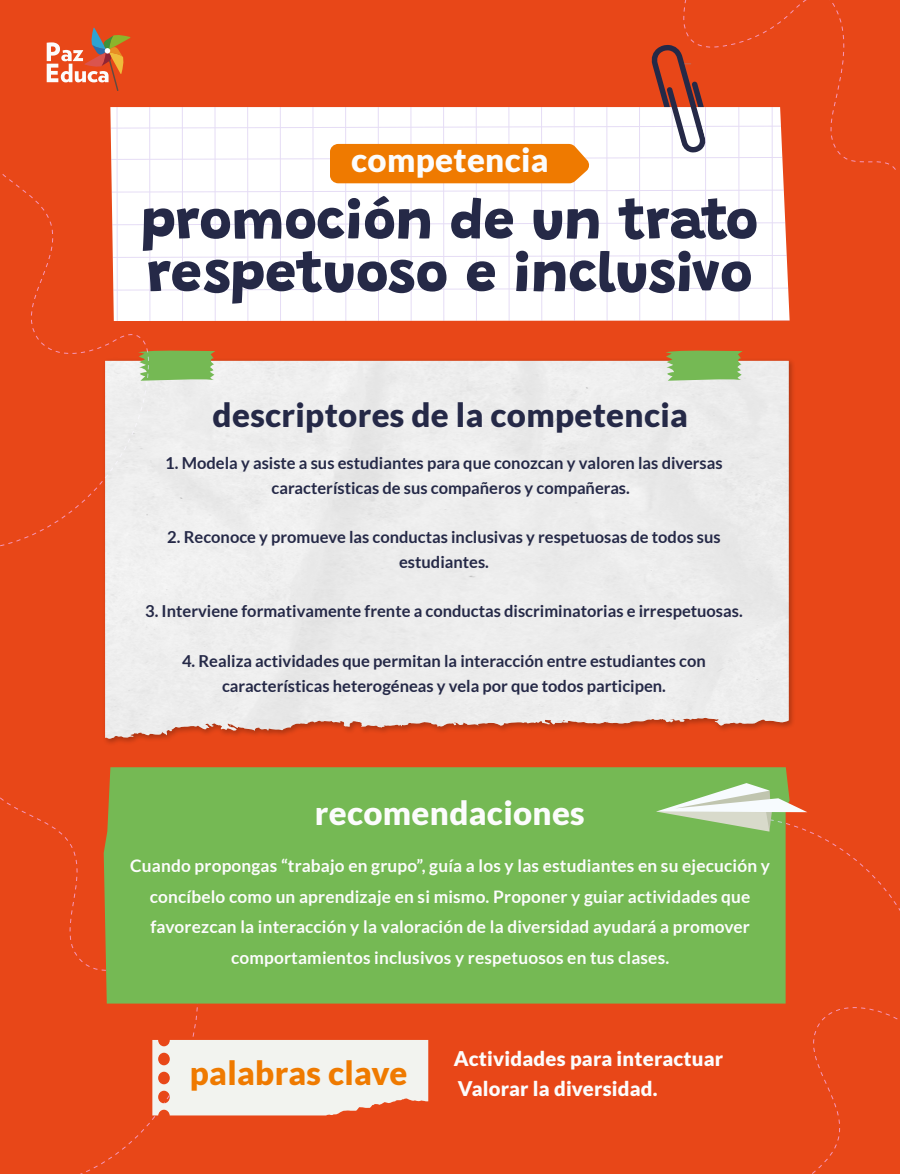
<style>
.page{position:relative;width:900px;height:1174px;background:#fff}
.page>*{position:absolute;margin:0;border:0;box-sizing:border-box;transform-origin:0 0}
.t1{font:800 55.8px/52.7px "Grandstander";color:#252947}
.t2{font:900 33px "Lato";letter-spacing:.01em;color:#252947}
.t3{font:900 33px "Lato";letter-spacing:.01em;color:#fcfcfc}
.t4{font:900 33px "Lato";letter-spacing:.01em;color:#ef7a00}
.t5{font:900 20.25px/29.2px "Lato";letter-spacing:.01em;color:#fcfcfc}
.t6{font:700 17.25px/30.8px "Lato";letter-spacing:.01em;color:#fcfcfc;text-align:center}
.t7{font:700 16.5px/24.8px "Lato";color:#252947;text-align:center}
</style>
<div class="page">
<div style="left:0;top:0;width:900px;height:1173px;background:#e84718"></div>
<svg style="left:0;top:797px;width:198px;height:375px"></svg>
<div style="left:104px;top:767px;width:684px;height:236px;background:#75b954"></div>
<img style="left:105px;top:360px;width:688px;height:384px">
<div style="left:105px;top:361px;width:198px;height:378px;background:#eee"></div>
<svg style="left:665px;top:350px;width:78px;height:31px;background:#88b760"></svg>
<svg style="left:149px;top:350px;width:66px;height:31px;background:#81b85c"></svg>
<svg style="left:0;top:174px;width:149px;height:374px"></svg>
<svg style="left:152px;top:1039px;width:276px;height:76px;background:#f1e5dd"></svg>
<svg style="left:761px;top:831px;width:139px;height:342px"></svg>
<svg style="left:656px;top:783px;width:151px;height:48px;background:#b6c18e"></svg>
<svg style="left:47px;top:0;width:849px;height:321px"></svg>
<h2 class="t3" style="left:351px;top:141px;width:199px">competencia</h2>
<h1 class="t1" style="left:142px;top:188px;width:618px">promoción de un trato respetuoso e inclusivo</h1>
<h2 class="t2" style="left:213px;top:396px;width:477px">descriptores de la competencia</h2>
<p class="t7" style="left:272px;top:450px;width:453px;text-align:left;text-indent:-106px">1. Modela y asiste a sus estudiantes para que conozcan y valoren las diversas características de sus compañeros y compañeras.</p>
<p class="t7" style="left:167px;top:524px;width:555px">2. Reconoce y promueve las conductas inclusivas y respetuosas de todos sus estudiantes.</p>
<p class="t7" style="left:145px;top:598px;width:599px">3. Interviene formativamente frente a conductas discriminatorias e irrespetuosas.</p>
<p class="t7" style="left:182px;top:648px;width:525px">4. Realiza actividades que permitan la interacción entre estudiantes con características heterogéneas y vela por que todos participen.</p>
<h2 class="t3" style="left:315px;top:793px;width:272px">recomendaciones</h2>
<p class="t6" style="left:130px;top:850px;width:641px">Cuando propongas “trabajo en grupo”, guía a los y las estudiantes en su ejecución y concíbelo como un aprendizaje en si mismo. Proponer y guiar actividades que favorezcan la interacción y la valoración de la diversidad ayudará a promover comportamientos inclusivos y respetuosos en tus clases.</p>
<h2 class="t4" style="left:190px;top:1053px;width:219px">palabras clave</h2>
<p class="t5" style="left:454px;top:1043px;width:271px">Actividades para interactuar<br>Valorar la diversidad.</p>
</div>
